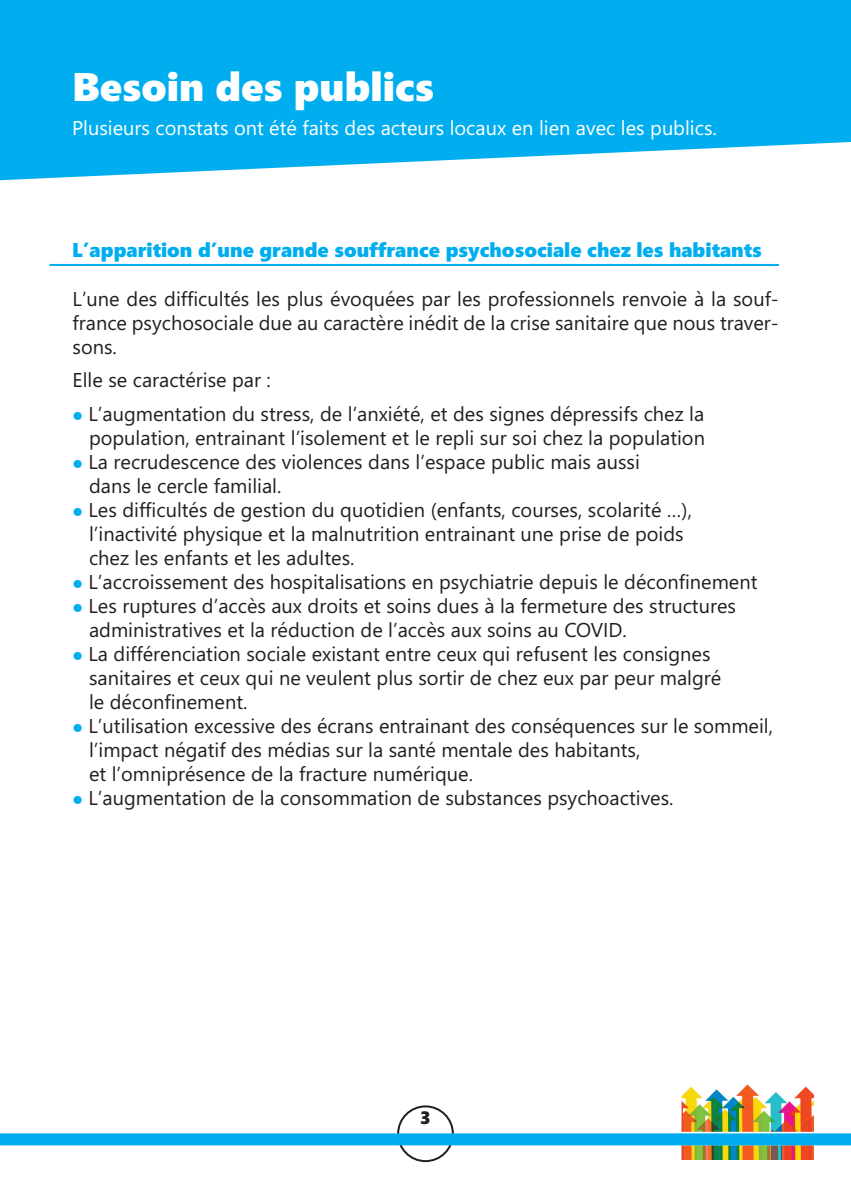
<style>
.page{position:relative;width:851px;height:1191px;background:#fff}
.page>*{position:absolute;margin:0;border:0;box-sizing:border-box;transform-origin:0 0}
.t1{font:40px "Segoe UI Black";color:#fff}
.t2{font:20px/24px "Segoe UI";color:#231f20}
.t3{font:20px "Segoe UI";color:#fff}
.t4{font:20px "Segoe UI Black";color:#00aeef}
.t5{font:18px "Segoe UI Black";color:#231f20}
.s1{color:#00aeef}
</style>
<div class="page">
<svg style="left:397px;top:1105px;width:57px;height:57px"></svg>
<svg style="left:681px;top:1093px;width:135px;height:67px"></svg>
<img style="left:681px;top:1084px;width:132px;height:75px">
<div style="left:0;top:1133px;width:850px;height:12px;background:#00aeef"></div>
<hr style="left:50px;top:264px;width:728px;height:2px;background:#00aeef">
<svg style="left:0;top:0;width:850px;height:181px;background:#1bb6f0"></svg>
<h1 class="t1" style="left:72px;top:64px;width:363px">Besoin des publics</h1>
<p class="t3" style="left:72px;top:116px;width:646px">Plusieurs constats ont été faits des acteurs locaux en lien avec les publics.</p>
<p class="t4" style="left:72px;top:238px;width:691px">L’apparition d’une grande souffrance psychosociale chez les habitants</p>
<p class="t2" style="left:73px;top:287px;width:707px;text-align:justify">L’une des difficultés les plus évoquées par les professionnels renvoie à la souf&shy;france psychosociale due au caractère inédit de la crise sanitaire que nous traver&shy;sons.</p>
<p class="t2" style="left:73px;top:368px;width:200px">Elle se caractérise par :</p>
<p class="t2" style="left:73px;top:402px;width:633px;text-align:right"><span class="s1">●</span> L’augmentation du stress, de l’anxiété, et des signes dépressifs chez la population, entrainant l’isolement et le repli sur soi chez la population</p>
<p class="t2" style="left:89px;top:450px;width:552px;text-indent:-16px"><span class="s1">●</span> La recrudescence des violences dans l’espace public mais aussi dans le cercle familial.</p>
<p class="t2" style="left:89px;top:498px;width:604px;text-indent:-16px"><span class="s1">●</span> Les difficultés de gestion du quotidien (enfants, courses, scolarité …), l’inactivité physique et la malnutrition entrainant une prise de poids chez les enfants et les adultes.</p>
<p class="t2" style="left:73px;top:570px;width:686px"><span class="s1">●</span> L’accroissement des hospitalisations en psychiatrie depuis le déconfinement</p>
<p class="t2" style="left:89px;top:594px;width:648px;text-indent:-16px"><span class="s1">●</span> Les ruptures d’accès aux droits et soins dues à la fermeture des structures administratives et la réduction de l’accès aux soins au COVID.</p>
<p class="t2" style="left:89px;top:642px;width:633px;text-indent:-16px"><span class="s1">●</span> La différenciation sociale existant entre ceux qui refusent les consignes sanitaires et ceux qui ne veulent plus sortir de chez eux par peur malgré le déconfinement.</p>
<p class="t2" style="left:89px;top:714px;width:685px;text-indent:-16px"><span class="s1">●</span> L’utilisation excessive des écrans entrainant des conséquences sur le sommeil, l’impact négatif des médias sur la santé mentale des habitants,<br>et l’omniprésence de la fracture numérique.</p>
<p class="t2" style="left:73px;top:786px;width:602px"><span class="s1">●</span> L’augmentation de la consommation de substances psychoactives.</p>
<p class="t5" style="left:420px;top:1107px;width:12px">3</p>
</div>
